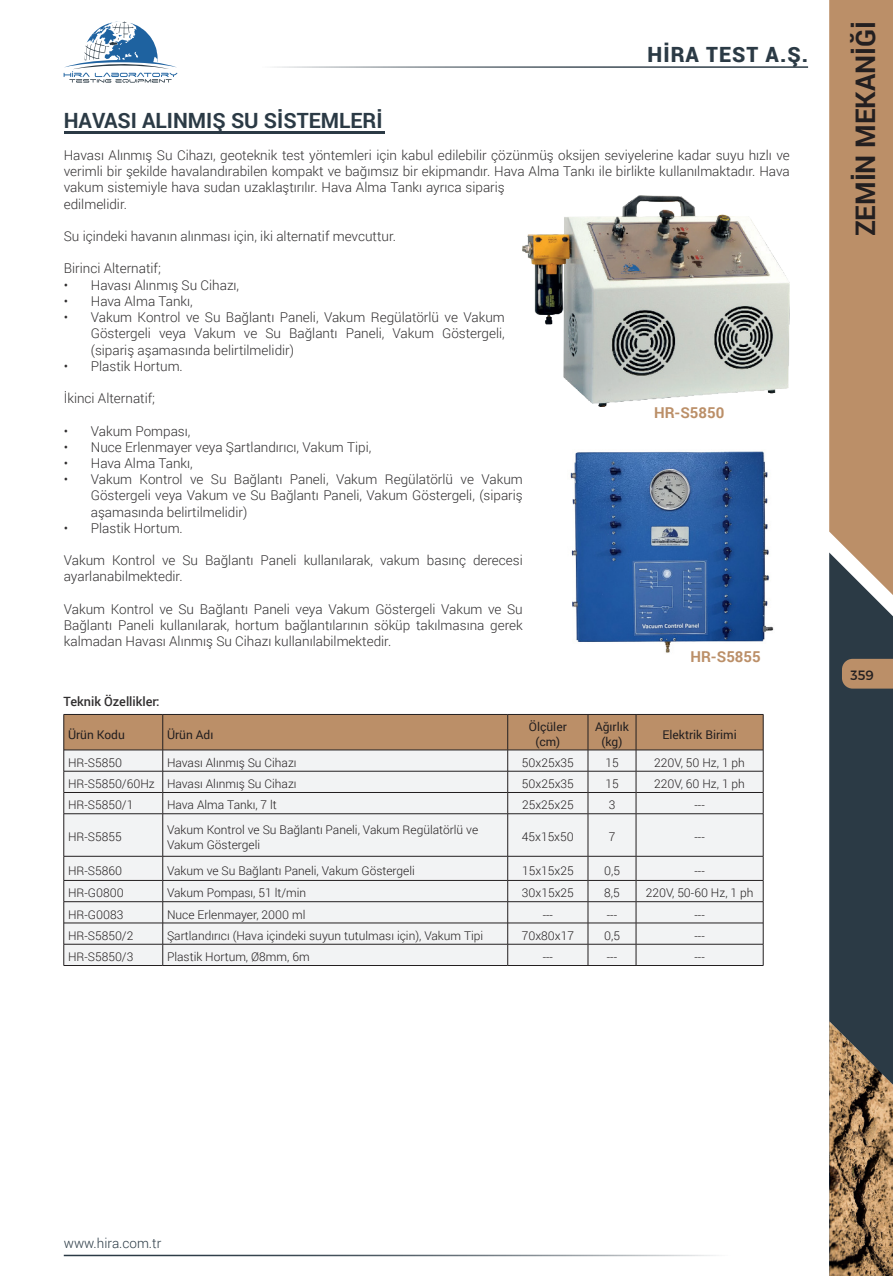
<style>
.page{position:relative;width:893px;height:1276px;background:#fff}
.page>*{position:absolute;margin:0;border:0;box-sizing:border-box;transform-origin:0 0}
.t1{font:700 27px "Roboto";color:#231f20}
.BAŞLIK-8{font:700 21px "Roboto";color:#2b3a45}
.t2{font:900 21px "Roboto";letter-spacing:.05em;color:#2b3a45}
.KOD_NUMARASI-8{font:700 15px "Roboto";color:#bb8f68}
.Normal_pra{font:300 13.5px/16.2px "Roboto";color:#312f30;text-align:justify}
.t3{font:300 13.5px "Roboto";color:#2b3a45}
.t4{font:13.5px "Montserrat";color:#231f20}
.Normal_pra-2{font:500 12.75px "Roboto";color:#312f30}
.t5{font:300 12px/14.4px "Roboto";color:#231f20}
.t6{font:12px "Roboto";color:#231f20}
</style>
<div class="page">
<div style="left:829px;top:608px;width:64px;height:413px;background:#2b3a45"></div>
<svg style="left:829px;top:0;width:64px;height:608px;background:#b78f6c"></svg>
<svg style="left:842px;top:659px;width:51px;height:29px"></svg>
<img style="left:829px;top:1021px;width:64px;height:255px">
<svg style="left:64px;top:21px;width:113px;height:62px"></svg>
<hr style="left:178px;top:66px;width:630px;height:2px;background:#2b3a45">
<hr style="left:64px;top:1254px;width:765px;height:2px;background:#2b3a45">
<hr style="left:64px;top:131px;width:321px;height:3px;background:#2b3a45">
<img style="left:522px;top:196px;width:268px;height:210px">
<div style="left:65px;top:814px;width:698px;height:151px;background:#f2f3f4"></div>
<hr style="left:64px;top:813px;width:99px;height:1px;background:#231f20">
<hr style="left:163px;top:813px;width:344px;height:1px;background:#231f20">
<hr style="left:508px;top:813px;width:80px;height:1px;background:#231f20">
<hr style="left:588px;top:813px;width:48px;height:1px;background:#231f20">
<hr style="left:636px;top:813px;width:127px;height:1px;background:#231f20">
<hr style="left:64px;top:856px;width:99px;height:1px;background:#231f20">
<hr style="left:163px;top:856px;width:344px;height:1px;background:#231f20">
<hr style="left:508px;top:856px;width:80px;height:1px;background:#231f20">
<hr style="left:588px;top:856px;width:48px;height:1px;background:#231f20">
<hr style="left:636px;top:856px;width:127px;height:1px;background:#231f20">
<hr style="left:64px;top:880px;width:99px;height:1px;background:#231f20">
<hr style="left:163px;top:880px;width:344px;height:1px;background:#231f20">
<hr style="left:508px;top:880px;width:80px;height:1px;background:#231f20">
<hr style="left:588px;top:880px;width:48px;height:1px;background:#231f20">
<hr style="left:636px;top:880px;width:127px;height:1px;background:#231f20">
<hr style="left:64px;top:901px;width:99px;height:1px;background:#231f20">
<hr style="left:163px;top:901px;width:344px;height:1px;background:#231f20">
<hr style="left:508px;top:901px;width:80px;height:1px;background:#231f20">
<hr style="left:588px;top:901px;width:48px;height:1px;background:#231f20">
<hr style="left:636px;top:901px;width:127px;height:1px;background:#231f20">
<hr style="left:64px;top:922px;width:99px;height:1px;background:#231f20">
<hr style="left:163px;top:922px;width:344px;height:1px;background:#231f20">
<hr style="left:508px;top:922px;width:80px;height:1px;background:#231f20">
<hr style="left:588px;top:922px;width:48px;height:1px;background:#231f20">
<hr style="left:636px;top:922px;width:127px;height:1px;background:#231f20">
<hr style="left:64px;top:944px;width:99px;height:1px;background:#231f20">
<hr style="left:163px;top:944px;width:344px;height:1px;background:#231f20">
<hr style="left:508px;top:944px;width:80px;height:1px;background:#231f20">
<hr style="left:588px;top:944px;width:48px;height:1px;background:#231f20">
<hr style="left:636px;top:944px;width:127px;height:1px;background:#231f20">
<hr style="left:64px;top:965px;width:99px;height:1px;background:#231f20">
<hr style="left:163px;top:965px;width:345px;height:1px;background:#231f20">
<hr style="left:508px;top:965px;width:80px;height:1px;background:#231f20">
<hr style="left:588px;top:965px;width:48px;height:1px;background:#231f20">
<hr style="left:636px;top:965px;width:127px;height:1px;background:#231f20">
<hr style="left:162px;top:813px;width:1px;height:43px;background:#231f20">
<hr style="left:507px;top:813px;width:1px;height:43px;background:#231f20">
<hr style="left:588px;top:813px;width:1px;height:43px;background:#231f20">
<hr style="left:636px;top:813px;width:1px;height:43px;background:#231f20">
<hr style="left:763px;top:813px;width:1px;height:43px;background:#231f20">
<svg style="left:162px;top:856px;width:1px;height:109px"></svg>
<svg style="left:507px;top:856px;width:1px;height:109px"></svg>
<svg style="left:588px;top:856px;width:1px;height:109px"></svg>
<svg style="left:636px;top:856px;width:1px;height:109px"></svg>
<svg style="left:763px;top:856px;width:1px;height:109px"></svg>
<svg style="left:64px;top:714px;width:700px;height:99px"></svg>
<hr style="left:64px;top:813px;width:1px;height:43px;background:#231f20">
<svg style="left:64px;top:856px;width:1px;height:109px"></svg>
<img style="left:570px;top:451px;width:204px;height:202px">
<h2 class="t2" style="left:648px;top:40px;width:162px">HİRA TEST A.Ş.</h2>
<p class="BAŞLIK-8" style="left:64px;top:106px;width:320px">HAVASI ALINMIŞ SU SİSTEMLERİ</p>
<p class="Normal_pra" style="left:64px;top:147px;width:728px;text-align:left">Havası Alınmış Su Cihazı, geoteknik test yöntemleri için kabul edilebilir çözünmüş oksijen seviyelerine kadar suyu hızlı ve verimli bir şekilde havalandırabilen kompakt ve bağımsız bir ekipmandır. Hava Alma Tankı ile birlikte kullanılmaktadır. Hava vakum sistemiyle hava sudan uzaklaştırılır. Hava Alma Tankı ayrıca sipariş<br>edilmelidir.</p>
<p class="Normal_pra" style="left:64px;top:228px;width:334px">Su içindeki havanın alınması için, iki alternatif mevcuttur.</p>
<p class="Normal_pra" style="left:64px;top:260px;width:99px">Birinci Alternatif;</p>
<p class="Normal_pra" style="left:64px;top:276px;width:177px">• Havası Alınmış Su Cihazı,</p>
<p class="Normal_pra" style="left:64px;top:292px;width:131px">• Hava Alma Tankı,</p>
<p class="Normal_pra" style="left:91px;top:309px;width:416px;text-indent:-27px">• Vakum Kontrol ve Su Bağlantı Paneli, Vakum Regülatörlü ve Vakum Göstergeli veya Vakum ve Su Bağlantı Paneli, Vakum Göstergeli, (sipariş aşamasında belirtilmelidir)</p>
<p class="Normal_pra" style="left:64px;top:357px;width:121px">• Plastik Hortum.</p>
<p class="Normal_pra" style="left:64px;top:390px;width:93px">İkinci Alternatif;</p>
<p class="Normal_pra" style="left:64px;top:422px;width:128px">• Vakum Pompası,</p>
<p class="Normal_pra" style="left:64px;top:438px;width:309px">• Nuce Erlenmayer veya Şartlandırıcı, Vakum Tipi,</p>
<p class="Normal_pra" style="left:64px;top:454px;width:131px">• Hava Alma Tankı,</p>
<p class="Normal_pra" style="left:91px;top:471px;width:434px;text-indent:-27px">• Vakum Kontrol ve Su Bağlantı Paneli, Vakum Regülatörlü ve Vakum Göstergeli veya Vakum ve Su Bağlantı Paneli, Vakum Göstergeli, (sipariş aşamasında belirtilmelidir)</p>
<p class="Normal_pra" style="left:64px;top:519px;width:121px">• Plastik Hortum.</p>
<p class="Normal_pra" style="left:64px;top:552px;width:460px">Vakum Kontrol ve Su Bağlantı Paneli kullanılarak, vakum basınç derecesi ayarlanabilmektedir.</p>
<p class="Normal_pra" style="left:64px;top:600px;width:461px">Vakum Kontrol ve Su Bağlantı Paneli veya Vakum Göstergeli Vakum ve Su Bağlantı Paneli kullanılarak, hortum bağlantılarının söküp takılmasına gerek kalmadan Havası Alınmış Su Cihazı kullanılabilmektedir.</p>
<p class="KOD_NUMARASI-8" style="left:654px;top:401px;width:72px">HR-S5850</p>
<p class="KOD_NUMARASI-8" style="left:690px;top:646px;width:72px">HR-S5855</p>
<p class="Normal_pra-2" style="left:64px;top:693px;width:97px">Teknik Özellikler:</p>
<p class="t6" style="left:68px;top:726px;width:58px">Ürün Kodu</p>
<p class="t6" style="left:167px;top:726px;width:48px">Ürün Adı</p>
<p class="t6" style="left:529px;top:718px;width:39px">Ölçüler</p>
<p class="t6" style="left:535px;top:733px;width:26px">(cm)</p>
<p class="t6" style="left:595px;top:718px;width:35px">Ağırlık</p>
<p class="t6" style="left:602px;top:733px;width:22px">(kg)</p>
<p class="t6" style="left:662px;top:726px;width:76px">Elektrik Birimi</p>
<p class="t5" style="left:68px;top:755px;width:55px">HR-S5850</p>
<p class="t5" style="left:167px;top:755px;width:131px">Havası Alınmış Su Cihazı</p>
<p class="t5" style="left:522px;top:755px;width:53px">50x25x35</p>
<p class="t5" style="left:605px;top:755px;width:15px">15</p>
<p class="t5" style="left:654px;top:755px;width:92px">220V, 50 Hz, 1 ph</p>
<p class="t5" style="left:68px;top:776px;width:88px">HR-S5850/60Hz</p>
<p class="t5" style="left:167px;top:776px;width:131px">Havası Alınmış Su Cihazı</p>
<p class="t5" style="left:522px;top:776px;width:53px">50x25x35</p>
<p class="t5" style="left:605px;top:776px;width:15px">15</p>
<p class="t5" style="left:654px;top:776px;width:92px">220V, 60 Hz, 1 ph</p>
<p class="t5" style="left:68px;top:797px;width:67px">HR-S5850/1</p>
<p class="t5" style="left:167px;top:797px;width:111px">Hava Alma Tankı, 7 lt</p>
<p class="t5" style="left:522px;top:797px;width:53px">25x25x25</p>
<p class="t5" style="left:609px;top:797px;width:8px">3</p>
<p class="t5" style="left:694px;top:797px;width:12px">---</p>
<p class="t5" style="left:68px;top:829px;width:55px">HR-S5855</p>
<p class="t5" style="left:167px;top:822px;width:313px">Vakum Kontrol ve Su Bağlantı Paneli, Vakum Regülatörlü ve<br>Vakum Göstergeli</p>
<p class="t5" style="left:522px;top:829px;width:53px">45x15x50</p>
<p class="t5" style="left:609px;top:829px;width:8px">7</p>
<p class="t5" style="left:694px;top:829px;width:12px">---</p>
<p class="t5" style="left:68px;top:863px;width:55px">HR-S5860</p>
<p class="t5" style="left:167px;top:863px;width:249px">Vakum ve Su Bağlantı Paneli, Vakum Göstergeli</p>
<p class="t5" style="left:522px;top:863px;width:53px">15x15x25</p>
<p class="t5" style="left:604px;top:863px;width:17px">0,5</p>
<p class="t5" style="left:694px;top:863px;width:12px">---</p>
<p class="t5" style="left:68px;top:885px;width:57px">HR-G0800</p>
<p class="t5" style="left:167px;top:885px;width:141px">Vakum Pompası, 51 lt/min</p>
<p class="t5" style="left:522px;top:885px;width:53px">30x15x25</p>
<p class="t5" style="left:604px;top:885px;width:17px">8,5</p>
<p class="t5" style="left:646px;top:885px;width:109px">220V, 50-60 Hz, 1 ph</p>
<p class="t5" style="left:68px;top:906px;width:57px">HR-G0083</p>
<p class="t5" style="left:167px;top:906px;width:140px">Nuce Erlenmayer, 2000 ml</p>
<p class="t5" style="left:68px;top:928px;width:67px">HR-S5850/2</p>
<p class="t5" style="left:167px;top:928px;width:318px">Şartlandırıcı (Hava içindeki suyun tutulması için), Vakum Tipi</p>
<p class="t5" style="left:522px;top:928px;width:54px">70x80x17</p>
<p class="t5" style="left:604px;top:928px;width:17px">0,5</p>
<p class="t5" style="left:694px;top:928px;width:12px">---</p>
<p class="t5" style="left:68px;top:949px;width:67px">HR-S5850/3</p>
<p class="t5" style="left:167px;top:949px;width:144px">Plastik Hortum, Ø8mm, 6m</p>
<p class="t5" style="left:543px;top:949px;width:12px">---</p>
<p class="t5" style="left:607px;top:949px;width:12px">---</p>
<p class="t5" style="left:694px;top:949px;width:12px">---</p>
<h1 class="t1" style="left:847px;top:236px;width:217px;rotate:-90deg">ZEMİN MEKANİĞİ</h1>
<p class="t4" style="left:850px;top:664px;width:25px">359</p>
<p class="t3" style="left:64px;top:1233px;width:99px">www.hira.com.tr</p>
</div>
